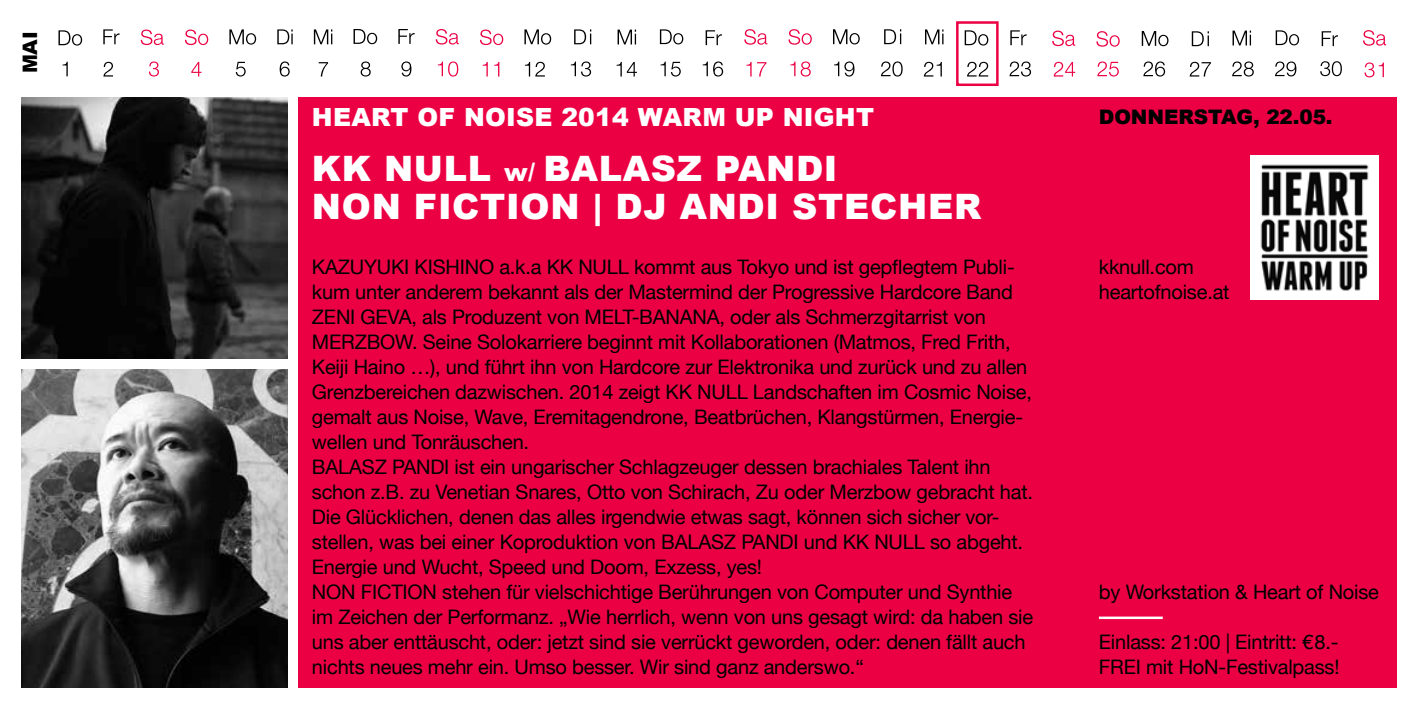
<style>
.page{position:relative;width:1418px;height:709px;background:#fff}
.page>*{position:absolute;margin:0;border:0;box-sizing:border-box;transform-origin:0 0}
.t1{font:900 35px/37.5px "Arial";letter-spacing:.02em;color:#fff}
.t2{font:900 25px "Arial";letter-spacing:.01em;color:#fff}
.t3{font:20px/25px "Helvetica Neue";letter-spacing:-.01em;color:#000}
.t4{font:900 20px "Arial";letter-spacing:-.005em;color:#000}
.s1{font-size:25px}
</style>
<div class="page">
<svg style="left:435px;top:29px;width:24px;height:15px"></svg>
<svg style="left:438px;top:61px;width:20px;height:16px"></svg>
<svg style="left:705px;top:30px;width:17px;height:15px"></svg>
<svg style="left:702px;top:61px;width:21px;height:16px"></svg>
<svg style="left:103px;top:62px;width:10px;height:15px"></svg>
<svg style="left:103px;top:29px;width:17px;height:15px"></svg>
<svg style="left:149px;top:61px;width:10px;height:16px"></svg>
<svg style="left:141px;top:30px;width:23px;height:15px"></svg>
<svg style="left:319px;top:62px;width:9px;height:15px"></svg>
<svg style="left:314px;top:29px;width:18px;height:15px"></svg>
<svg style="left:191px;top:62px;width:10px;height:15px"></svg>
<svg style="left:185px;top:30px;width:23px;height:15px"></svg>
<svg style="left:236px;top:62px;width:10px;height:15px"></svg>
<svg style="left:229px;top:29px;width:27px;height:16px"></svg>
<svg style="left:280px;top:61px;width:10px;height:16px"></svg>
<svg style="left:277px;top:29px;width:16px;height:15px"></svg>
<svg style="left:401px;top:61px;width:10px;height:16px"></svg>
<svg style="left:398px;top:29px;width:16px;height:15px"></svg>
<svg style="left:360px;top:61px;width:11px;height:16px"></svg>
<svg style="left:353px;top:29px;width:24px;height:15px"></svg>
<svg style="left:482px;top:62px;width:6px;height:15px"></svg>
<svg style="left:494px;top:62px;width:5px;height:15px"></svg>
<svg style="left:480px;top:30px;width:23px;height:15px"></svg>
<svg style="left:525px;top:62px;width:20px;height:15px"></svg>
<svg style="left:524px;top:29px;width:27px;height:16px"></svg>
<svg style="left:571px;top:61px;width:20px;height:16px"></svg>
<svg style="left:574px;top:29px;width:17px;height:15px"></svg>
<svg style="left:660px;top:62px;width:5px;height:14px"></svg>
<svg style="left:671px;top:62px;width:9px;height:15px"></svg>
<svg style="left:660px;top:29px;width:23px;height:15px"></svg>
<svg style="left:616px;top:62px;width:21px;height:15px"></svg>
<svg style="left:617px;top:30px;width:19px;height:14px"></svg>
<svg style="left:790px;top:61px;width:20px;height:16px"></svg>
<svg style="left:788px;top:29px;width:23px;height:16px"></svg>
<svg style="left:746px;top:62px;width:5px;height:15px"></svg>
<svg style="left:757px;top:62px;width:9px;height:15px"></svg>
<svg style="left:744px;top:29px;width:23px;height:16px"></svg>
<svg style="left:834px;top:61px;width:20px;height:16px"></svg>
<svg style="left:833px;top:29px;width:26px;height:15px"></svg>
<svg style="left:881px;top:61px;width:21px;height:16px"></svg>
<svg style="left:884px;top:29px;width:17px;height:15px"></svg>
<svg style="left:923px;top:62px;width:18px;height:15px"></svg>
<svg style="left:925px;top:29px;width:18px;height:15px"></svg>
<svg style="left:1009px;top:61px;width:22px;height:16px"></svg>
<svg style="left:1010px;top:30px;width:16px;height:15px"></svg>
<svg style="left:967px;top:62px;width:21px;height:15px"></svg>
<svg style="left:964px;top:30px;width:24px;height:16px"></svg>
<svg style="left:1053px;top:62px;width:22px;height:15px"></svg>
<svg style="left:1052px;top:31px;width:23px;height:15px"></svg>
<svg style="left:1097px;top:61px;width:21px;height:16px"></svg>
<svg style="left:1096px;top:31px;width:23px;height:16px"></svg>
<svg style="left:1143px;top:61px;width:22px;height:16px"></svg>
<svg style="left:1141px;top:31px;width:27px;height:15px"></svg>
<svg style="left:1189px;top:62px;width:21px;height:15px"></svg>
<svg style="left:1191px;top:31px;width:17px;height:15px"></svg>
<svg style="left:1320px;top:61px;width:21px;height:15px"></svg>
<svg style="left:1321px;top:31px;width:16px;height:15px"></svg>
<svg style="left:1275px;top:62px;width:21px;height:14px"></svg>
<svg style="left:1275px;top:30px;width:23px;height:15px"></svg>
<svg style="left:1232px;top:61px;width:21px;height:16px"></svg>
<svg style="left:1232px;top:31px;width:18px;height:14px"></svg>
<svg style="left:1364px;top:62px;width:19px;height:15px"></svg>
<svg style="left:1363px;top:30px;width:22px;height:16px"></svg>
<svg style="left:63px;top:62px;width:5px;height:14px"></svg>
<svg style="left:58px;top:30px;width:24px;height:16px"></svg>
<div style="left:298px;top:97px;width:1098px;height:590px;background:#ec0044"></div>
<hr style="left:1098px;top:616px;width:64px;height:3px;background:#fff">
<div style="left:21px;top:97px;width:266px;height:268px;background:linear-gradient(to right,#fff,#fff)"></div>
<img style="left:21px;top:97px;width:266px;height:261px">
<div style="left:956px;top:21px;width:42px;height:65px;border:2px solid #ec0044"></div>
<img style="left:21px;top:369px;width:266px;height:318px">
<img style="left:1250px;top:155px;width:128px;height:145px">
<p class="t4" style="left:16px;top:73px;width:44px;rotate:-90deg">MAI</p>
<p class="t2" style="left:312px;top:99px;width:563px">HEART OF NOISE 2014 WARM UP NIGHT</p>
<h1 class="t1" style="left:312px;top:149px;width:670px">KK NULL <span class="s1">w/</span> BALASZ PANDI<br>NON FICTION | DJ ANDI STECHER</h1>
<p class="t3" style="left:312px;top:254px;width:722px">KAZUYUKI KISHINO a.k.a KK NULL kommt aus Tokyo und ist gepflegtem Publi&shy;kum unter anderem bekannt als der Mastermind der Progressive Hardcore Band ZENI GEVA, als Produzent von MELT-BANANA, oder als Schmerzgitarrist von MERZBOW. Seine Solokarriere beginnt mit Kollaborationen (Matmos, Fred Frith, Keiji Haino …), und führt ihn von Hardcore zur Elektronika und zurück und zu allen Grenzbereichen dazwischen. 2014 zeigt KK NULL Landschaften im Cosmic Noise, gemalt aus Noise, Wave, Eremitagendrone, Beatbrüchen, Klangstürmen, Energie&shy;wellen und Tonräuschen.<br>BALASZ PANDI ist ein ungarischer Schlagzeuger dessen brachiales Talent ihn schon z.B. zu Venetian Snares, Otto von Schirach, Zu oder Merzbow gebracht hat.<br>Die Glücklichen, denen das alles irgendwie etwas sagt, können sich sicher vor&shy;stellen, was bei einer Koproduktion von BALASZ PANDI und KK NULL so abgeht.<br>Energie und Wucht, Speed und Doom, Exzess, yes!<br>NON FICTION stehen für vielschichtige Berührungen von Computer und Synthie im Zeichen der Performanz. „Wie herrlich, wenn von uns gesagt wird: da haben sie uns aber enttäuscht, oder: jetzt sind sie verrückt geworden, oder: denen fällt auch nichts neues mehr ein. Umso besser. Wir sind ganz anderswo.“</p>
<p class="t4" style="left:1098px;top:102px;width:235px">DONN ERSTAG, 22.05.</p>
<p class="t3" style="left:1098px;top:254px;width:132px">kknull.com heartofnoise.at</p>
<p class="t3" style="left:1098px;top:579px;width:281px">by Workstation &amp; Heart of Noise</p>
<p class="t3" style="left:1098px;top:629px;width:242px">Einlass: 21:00 | Eintritt: €8.-<br>FREI mit HoN-Festivalpass!</p>
</div>
